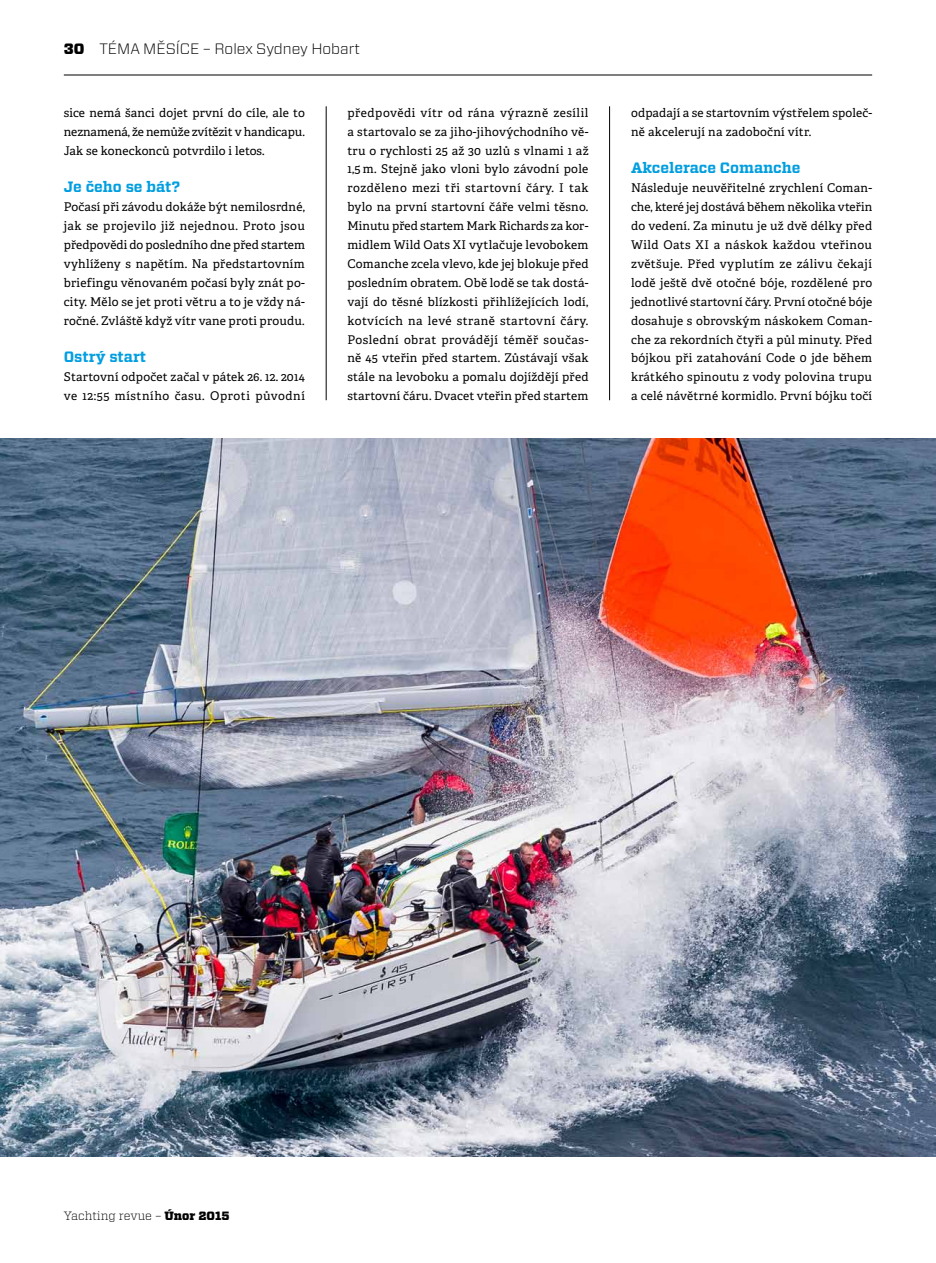
<style>
.page{position:relative;width:936px;height:1263px;background:#fff}
.page>*{position:absolute;margin:0;border:0;box-sizing:border-box;transform-origin:0 0}
.t1{font:700 15px "Vitesse";color:#009ee0}
.t2{font:300 15px "Vitesse Sans";color:#000}
.t3{font:12px/18.9px "Adelle";letter-spacing:.015em;color:#000;text-align:justify}
.t4{font:300 12px "Vitesse";color:#000}
.s1{font-family:"Vitesse";font-weight:900}
.s2{font-weight:900}
</style>
<div class="page">
<hr style="left:64px;top:75px;width:808px;height:1px;background:#000">
<img style="left:0;top:438px;width:935px;height:719px">
<hr style="left:326px;top:106px;width:1px;height:294px;background:#000">
<hr style="left:609px;top:106px;width:1px;height:294px;background:#000">
<p class="t2" style="left:64px;top:38px;width:297px"><span class="s1">30</span> TÉMA MĚSÍCE – Rolex Sydney Hobart</p>
<p class="t3" style="left:64px;top:103px;width:242px">sice nemá šanci dojet první do cíle, ale to neznamená, že nemůže zvítězit v handicapu.<br>Jak se koneckonců potvrdilo i letos.</p>
<p class="t1" style="left:64px;top:177px;width:118px">Je čeho se bát?</p>
<p class="t3" style="left:64px;top:198px;width:243px">Počasí při závodu dokáže být nemilosrdné, jak se projevilo již nejednou. Proto jsou předpovědi do posledního dne před startem vyhlíženy s napětím. Na předstartovním briefingu věnovaném počasí byly znát po&shy;city. Mělo se jet proti větru a to je vždy ná&shy;ročné. Zvláště když vítr vane proti proudu.</p>
<p class="t1" style="left:64px;top:347px;width:84px">Ostrý start</p>
<p class="t3" style="left:64px;top:368px;width:243px">Startovní odpočet začal v pátek 26. 12. 2014 ve 12:55 místního času. Oproti původní</p>
<p class="t3" style="left:347px;top:103px;width:243px">předpovědi vítr od rána výrazně zesílil a startovalo se za jiho-jihovýchodního vě&shy;tru o rychlosti 25 až 30 uzlů s vlnami 1 až 1,5 m. Stejně jako vloni bylo závodní pole rozděleno mezi tři startovní čáry. I tak bylo na první startovní čáře velmi těsno.<br>Minutu před startem Mark Richards za kor&shy;midlem Wild Oats XI vytlačuje levobokem Comanche zcela vlevo, kde jej blokuje před posledním obratem. Obě lodě se tak dostá&shy;vají do těsné blízkosti přihlížejících lodí, kotvících na levé straně startovní čáry.<br>Poslední obrat provádějí téměř součas&shy;ně 45 vteřin před startem. Zůstávají však stále na levoboku a pomalu dojíždějí před startovní čáru. Dvacet vteřin před startem</p>
<p class="t3" style="left:631px;top:103px;width:242px">odpadají a se startovním výstřelem společ&shy;ně akcelerují na zadoboční vítr.</p>
<p class="t1" style="left:631px;top:158px;width:171px">Akcelerace Comanche</p>
<p class="t3" style="left:631px;top:179px;width:243px">Následuje neuvěřitelné zrychlení Coman&shy;che, které jej dostává během několika vteřin do vedení. Za minutu je už dvě délky před Wild Oats XI a náskok každou vteřinou zvětšuje. Před vyplutím ze zálivu čekají lodě ještě dvě otočné bóje, rozdělené pro jednotlivé startovní čáry. První otočné bóje dosahuje s obrovským náskokem Coman&shy;che za rekordních čtyři a půl minuty. Před bójkou při zatahování Code 0 jde během krátkého spinoutu z vody polovina trupu a celé návětrné kormidlo. První bójku točí</p>
<p class="t4" style="left:64px;top:1208px;width:167px">Yachting revue – <span class="s2">Únor 2015</span></p>
</div>
